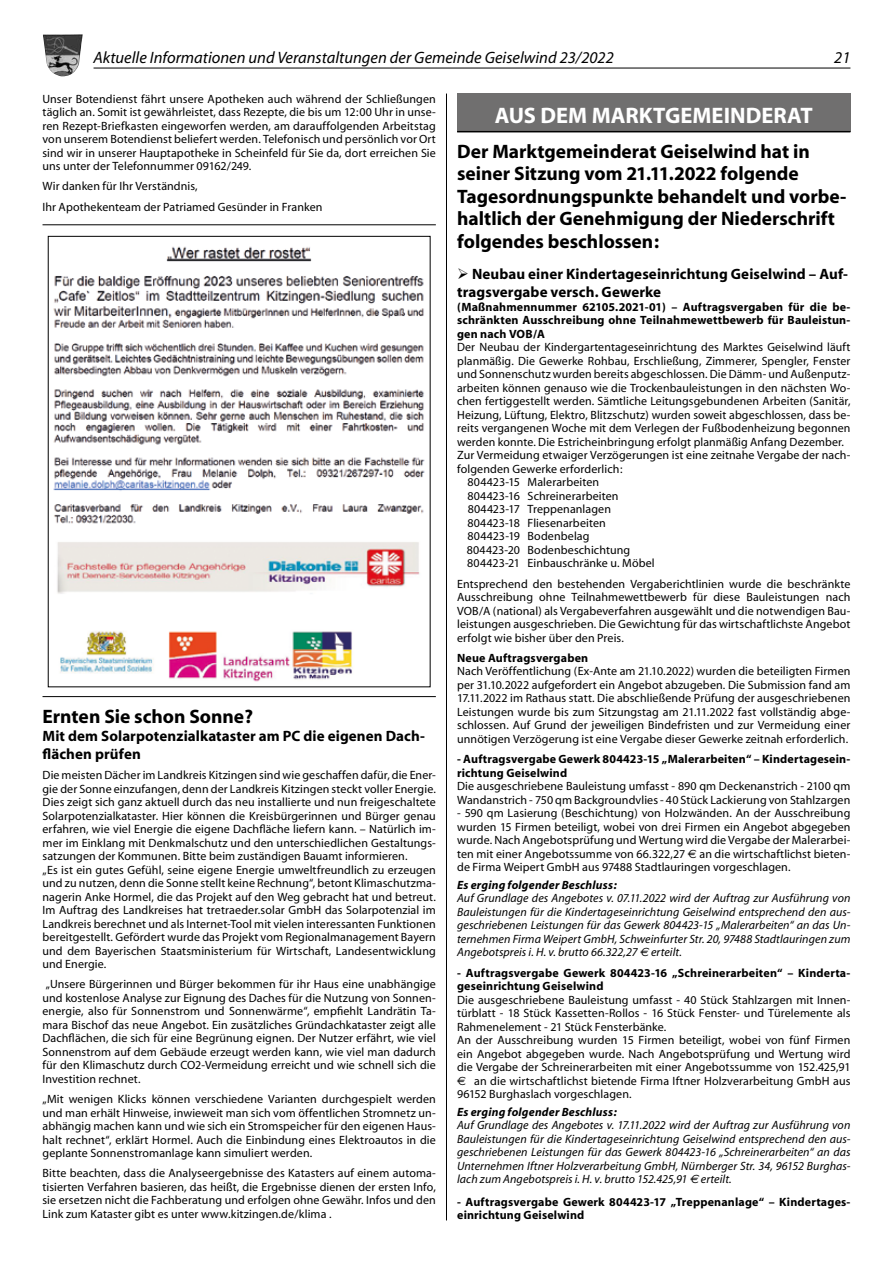
<style>
.page{position:relative;width:893px;height:1263px;background:#fff}
.page>*{position:absolute;margin:0;border:0;box-sizing:border-box;transform-origin:0 0}
.t1{font:700 22.5px "Myriad";color:#fff}
.t2{font:700 19.5px/22.5px "Myriad";color:#000}
.t3{font:italic 16.5px "Myriad";color:#000}
.t4{font:700 15px/18px "Myriad";letter-spacing:.005em;color:#000}
.t5{font:12px/13.5px "Myriad";letter-spacing:.01em;color:#000;text-align:justify}
.t6{font:italic 12px/13.5px "Myriad";letter-spacing:.005em;color:#000;text-align:justify}
.t7{font:700 12px/13.5px "Myriad";letter-spacing:.015em;color:#000}
.t8{font:italic 700 12px "Myriad";letter-spacing:.015em;color:#000}
.s1{font-family:"Euro Sans"}
</style>
<div class="page">
<hr style="left:446px;top:94px;width:1px;height:1126px;background:#000">
<hr style="left:43px;top:224px;width:393px;height:1px;background:#000">
<hr style="left:43px;top:696px;width:393px;height:1px;background:#000">
<img style="left:53px;top:246px;width:372px;height:436px">
<div style="left:457px;top:94px;width:393px;height:38px;background:#706f6f"></div>
<hr style="left:457px;top:131px;width:393px;height:1px;background:#000">
<hr style="left:94px;top:68px;width:756px;height:1px;background:#000">
<img style="left:43px;top:34px;width:40px;height:42px">
<h3 class="t3" style="left:94px;top:50px;width:522px">Aktuelle Informationen und Veranstaltungen der Gemeinde Geiselwind 23/2022</h3>
<h3 class="t3" style="left:834px;top:50px;width:18px">21</h3>
<p class="t5" style="left:43px;top:92px;width:395px">Unser Botendienst fährt unsere Apotheken auch während der Schließungen täglich an. Somit ist gewährleistet, dass Rezepte, die bis um 12:00 Uhr in unse&shy;ren Rezept-Briefkasten eingeworfen werden, am darauffolgenden Arbeitstag von unserem Botendienst beliefert werden. Telefonisch und persönlich vor Ort sind wir in unserer Hauptapotheke in Scheinfeld für Sie da, dort erreichen Sie uns unter der Telefonnummer 09162/249.</p>
<p class="t5" style="left:43px;top:177px;width:281px;line-height:20.2px">Wir danken für Ihr Verständnis,<br>Ihr Apothekenteam der Patriamed Gesünder in Franken</p>
<h2 class="t2" style="left:43px;top:706px;width:212px">Ernten Sie schon Sonne?</h2>
<p class="t4" style="left:43px;top:727px;width:384px">Mit dem Solarpotenzialkataster am PC die eigenen Dach&shy;flächen prüfen</p>
<p class="t5" style="left:43px;top:769px;width:395px;text-align:left">Die meisten Dächer im Landkreis Kitzingen sind wie geschaffen dafür, die Ener&shy;gie der Sonne einzufangen, denn der Landkreis Kitzingen steckt voller Energie.<br>Dies zeigt sich ganz aktuell durch das neu installierte und nun freigeschaltete Solarpotenzialkataster. Hier können die Kreisbürgerinnen und Bürger genau erfahren, wie viel Energie die eigene Dachfläche liefern kann. – Natürlich im&shy;mer im Einklang mit Denkmalschutz und den unterschiedlichen Gestaltungs&shy;satzungen der Kommunen. Bitte beim zuständigen Bauamt informieren.<br>„Es ist ein gutes Gefühl, seine eigene Energie umweltfreundlich zu erzeugen und zu nutzen, denn die Sonne stellt keine Rechnung“, betont Klimaschutzma&shy;nagerin Anke Hormel, die das Projekt auf den Weg gebracht hat und betreut.<br>Im Auftrag des Landkreises hat tretraeder.solar GmbH das Solarpotenzial im Landkreis berechnet und als Internet-Tool mit vielen interessanten Funktionen bereitgestellt. Gefördert wurde das Projekt vom Regionalmanagement Bayern und dem Bayerischen Staatsministerium für Wirtschaft, Landesentwicklung und Energie.</p>
<p class="t5" style="left:43px;top:978px;width:395px">„Unsere Bürgerinnen und Bürger bekommen für ihr Haus eine unabhängige und kostenlose Analyse zur Eignung des Daches für die Nutzung von Sonnen&shy;energie, also für Sonnenstrom und Sonnenwärme“, empfiehlt Landrätin Ta&shy;mara Bischof das neue Angebot. Ein zusätzliches Gründachkataster zeigt alle Dachflächen, die sich für eine Begrünung eignen. Der Nutzer erfährt, wie viel Sonnenstrom auf dem Gebäude erzeugt werden kann, wie viel man dadurch für den Klimaschutz durch CO2-Vermeidung erreicht und wie schnell sich die Investition rechnet.</p>
<p class="t5" style="left:43px;top:1093px;width:395px">„Mit wenigen Klicks können verschiedene Varianten durchgespielt werden und man erhält Hinweise, inwieweit man sich vom öffentlichen Stromnetz un&shy;abhängig machen kann und wie sich ein Stromspeicher für den eigenen Haus&shy;halt rechnet“, erklärt Hormel. Auch die Einbindung eines Elektroautos in die geplante Sonnenstromanlage kann simuliert werden.</p>
<p class="t5" style="left:43px;top:1167px;width:395px">Bitte beachten, dass die Analyseergebnisse des Katasters auf einem automa&shy;tisierten Verfahren basieren, das heißt, die Ergebnisse dienen der ersten Info, sie ersetzen nicht die Fachberatung und erfolgen ohne Gewähr. Infos und den Link zum Kataster gibt es unter www.kitzingen.de/klima .</p>
<h1 class="t1" style="left:495px;top:104px;width:319px">AUS DEM MARKTGEMEINDERAT</h1>
<h2 class="t2" style="left:457px;top:141px;width:391px">Der Marktgemeinderat Geiselwind hat in seiner Sitzung vom 21.11.2022 folgende Tagesordnungspunkte behandelt und vorbe&shy;haltlich der Genehmigung der Niederschrift folgendes beschlossen:</h2>
<p class="t4" style="left:457px;top:266px;width:392px">➢ Neubau einer Kindertageseinrichtung Geiselwind – Auf&shy;tragsvergabe versch. Gewerke</p>
<p class="t7" style="left:457px;top:300px;width:395px;text-align:justify">(Maßnahmennummer 62105.2021-01) – Auftragsvergaben für die be&shy;schränkten Ausschreibung ohne Teilnahmewettbewerb für Bauleistun&shy;gen nach VOB/A</p>
<p class="t5" style="left:457px;top:341px;width:395px">Der Neubau der Kindergartentageseinrichtung des Marktes Geiselwind läuft</p>
<p class="t5" style="left:457px;top:354px;width:395px">planmäßig. Die Gewerke Rohbau, Erschließung, Zimmerer, Spengler, Fenster</p>
<p class="t5" style="left:457px;top:368px;width:395px">und Sonnenschutz wurden bereits abgeschlossen. Die Dämm- und Außenputz-</p>
<p class="t5" style="left:457px;top:381px;width:395px">arbeiten können genauso wie die Trockenbauleistungen in den nächsten Wo-</p>
<p class="t5" style="left:457px;top:395px;width:395px">chen fertiggestellt werden. Sämtliche Leitungsgebundenen Arbeiten (Sanitär,</p>
<p class="t5" style="left:457px;top:408px;width:395px">Heizung, Lüftung, Elektro, Blitzschutz) wurden soweit abgeschlossen, dass be-</p>
<p class="t5" style="left:457px;top:422px;width:395px">reits vergangenen Woche mit dem Verlegen der Fußbodenheizung begonnen</p>
<p class="t5" style="left:457px;top:435px;width:388px">werden konnte. Die Estricheinbringung erfolgt planmäßig Anfang Dezember.</p>
<p class="t5" style="left:457px;top:449px;width:395px">Zur Vermeidung etwaiger Verzögerungen ist eine zeitnahe Vergabe der nach-</p>
<p class="t5" style="left:457px;top:462px;width:167px">folgenden Gewerke erforderlich:</p>
<p class="t5" style="left:468px;top:476px;width:133px">804423-15 Malerarbeiten</p>
<p class="t5" style="left:467px;top:489px;width:153px">804423-16 Schreinerarbeiten</p>
<p class="t5" style="left:468px;top:503px;width:145px">804423-17 Treppenanlagen</p>
<p class="t5" style="left:467px;top:516px;width:140px">804423-18 Fliesenarbeiten</p>
<p class="t5" style="left:468px;top:530px;width:123px">804423-19 Bodenbelag</p>
<p class="t5" style="left:467px;top:543px;width:165px">804423-20 Bodenbeschichtung</p>
<p class="t5" style="left:467px;top:557px;width:189px">804423-21 Einbauschränke u. Möbel</p>
<p class="t5" style="left:457px;top:577px;width:395px">Entsprechend den bestehenden Vergaberichtlinien wurde die beschränkte Ausschreibung ohne Teilnahmewettbewerb für diese Bauleistungen nach VOB/A (national) als Vergabeverfahren ausgewählt und die notwendigen Bau&shy;leistungen ausgeschrieben. Die Gewichtung für das wirtschaftlichste Angebot erfolgt wie bisher über den Preis.</p>
<p class="t7" style="left:457px;top:651px;width:133px">Neue Auftragsvergaben</p>
<p class="t5" style="left:457px;top:665px;width:395px">Nach Veröffentlichung (Ex-Ante am 21.10.2022) wurden die beteiligten Firmen per 31.10.2022 aufgefordert ein Angebot abzugeben. Die Submission fand am 17.11.2022 im Rathaus statt. Die abschließende Prüfung der ausgeschriebenen Leistungen wurde bis zum Sitzungstag am 21.11.2022 fast vollständig abge&shy;schlossen. Auf Grund der jeweiligen Bindefristen und zur Vermeidung einer unnötigen Verzögerung ist eine Vergabe dieser Gewerke zeitnah erforderlich.</p>
<p class="t7" style="left:457px;top:753px;width:395px">- Auftragsvergabe Gewerk 804423-15 „Malerarbeiten“ – Kindertagesein&shy;richtung Geiselwind</p>
<p class="t5" style="left:457px;top:780px;width:395px">Die ausgeschriebene Bauleistung umfasst - 890 qm Deckenanstrich - 2100 qm<br>Wandanstrich - 750 qm Backgroundvlies - 40 Stück Lackierung von Stahlzargen</p>
<p class="t5" style="left:457px;top:807px;width:395px">- 590 qm Lasierung (Beschichtung) von Holzwänden. An der Ausschreibung wurden 15 Firmen beteiligt, wobei von drei Firmen ein Angebot abgegeben wurde. Nach Angebotsprüfung und Wertung wird die Vergabe der Malerarbei&shy;ten mit einer Angebotssumme von 66.322,27 <span class="s1">€</span> an die wirtschaftlichst bieten&shy;de Firma Weipert GmbH aus 97488 Stadtlauringen vorgeschlagen.</p>
<p class="t8" style="left:457px;top:878px;width:161px">Es erging folgender Beschluss:</p>
<p class="t6" style="left:457px;top:892px;width:395px">Auf Grundlage des Angebotes v. 07.11.2022 wird der Auftrag zur Ausführung von Bauleistungen für die Kindertageseinrichtung Geiselwind entsprechend den aus&shy;geschriebenen Leistungen für das Gewerk 804423-15 „Malerarbeiten“ an das Un&shy;ternehmen Firma Weipert GmbH, Schweinfurter Str. 20, 97488 Stadtlauringen zum Angebotspreis i. H. v. brutto 66.322,27 <span class="s1">€</span> erteilt.</p>
<p class="t7" style="left:457px;top:966px;width:395px">- Auftragsvergabe Gewerk 804423-16 „Schreinerarbeiten“ – Kinderta&shy;geseinrichtung Geiselwind</p>
<p class="t5" style="left:457px;top:993px;width:395px;text-align:left">Die ausgeschriebene Bauleistung umfasst - 40 Stück Stahlzargen mit Innen&shy;türblatt - 18 Stück Kassetten-Rollos - 16 Stück Fenster- und Türelemente als Rahmenelement - 21 Stück Fensterbänke.<br>An der Ausschreibung wurden 15 Firmen beteiligt, wobei von fünf Firmen ein Angebot abgegeben wurde. Nach Angebotsprüfung und Wertung wird die Vergabe der Schreinerarbeiten mit einer Angebotssumme von 152.425,91 <span class="s1">€</span> an die wirtschaftlichst bietende Firma Iftner Holzverarbeitung GmbH aus 96152 Burghaslach vorgeschlagen.</p>
<p class="t8" style="left:457px;top:1105px;width:161px">Es erging folgender Beschluss:</p>
<p class="t6" style="left:457px;top:1119px;width:395px">Auf Grundlage des Angebotes v. 17.11.2022 wird der Auftrag zur Ausführung von Bauleistungen für die Kindertageseinrichtung Geiselwind entsprechend den aus&shy;geschriebenen Leistungen für das Gewerk 804423-16 „Schreinerarbeiten“ an das Unternehmen Iftner Holzverarbeitung GmbH, Nürnberger Str. 34, 96152 Burghas&shy;lach zum Angebotspreis i. H. v. brutto 152.425,91 <span class="s1">€</span> erteilt.</p>
<p class="t7" style="left:457px;top:1195px;width:395px">- Auftragsvergabe Gewerk 804423-17 „Treppenanlage“ – Kindertages&shy;einrichtung Geiselwind</p>
</div>
